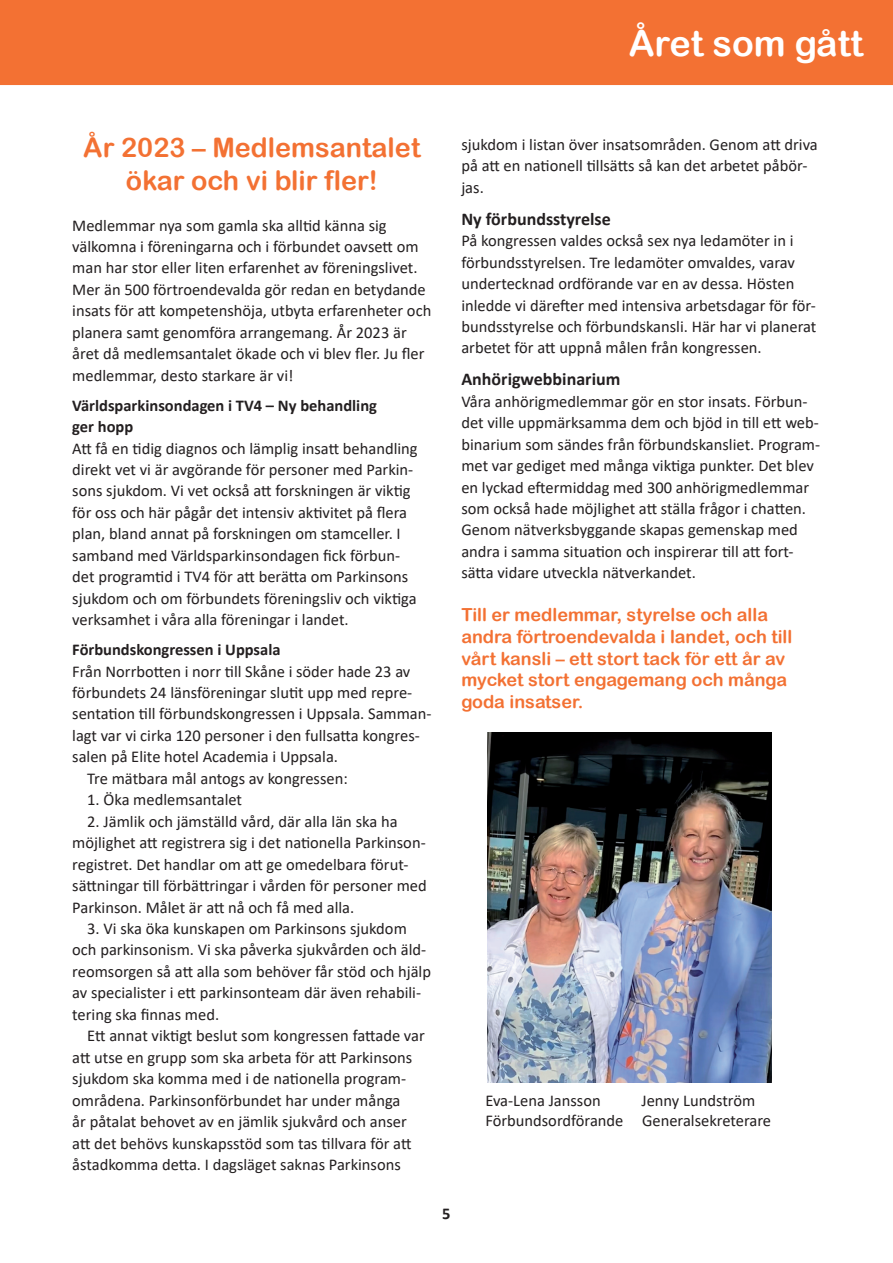
<style>
.page{position:relative;width:893px;height:1263px;background:#fff}
.page>*{position:absolute;margin:0;border:0;box-sizing:border-box;transform-origin:0 0}
.t1{font:36px "Arial Rounded MT Bold";color:#fff}
.t2{font:27px/32.4px "Arial Rounded MT Bold";color:#f37133;text-align:center}
.t3{font:18px/21.6px "Arial Rounded MT Bold";color:#f37133}
.t4{font:700 18px "Calibri";color:#231f20}
.t5{font:16.5px/21.5px "Calibri";color:#231f20}
.t6{font:700 16.5px/21.5px "Calibri";color:#231f20}
</style>
<div class="page">
<div style="left:0;top:0;width:893px;height:85px;background:#f37133"></div>
<img style="left:488px;top:732px;width:283px;height:350px">
<h1 class="t1" style="left:629px;top:22px;width:236px">Året som gått</h1>
<h2 class="t2" style="left:83px;top:131px;width:339px">År 2023 – Medlemsantalet ökar och vi blir fler!</h2>
<p class="t5" style="left:72px;top:214px;width:361px">Medlemmar nya som gamla ska alltid känna sig välkomna i föreningarna och i förbundet oavsett om man har stor eller liten erfarenhet av föreningslivet.<br>Mer än 500 förtroendevalda gör redan en betydande insats för att kompetenshöja, utbyta erfarenheter och planera samt genomföra arrangemang. År 2023 är året då medlemsantalet ökade och vi blev fler. Ju fler medlemmar, desto starkare är vi!</p>
<p class="t6" style="left:72px;top:394px;width:306px">Världsparkinsondagen i TV4 – Ny behandling ger hopp</p>
<p class="t5" style="left:72px;top:437px;width:347px">Att få en tidig diagnos och lämplig insatt behandling direkt vet vi är avgörande för personer med Parkin&shy;sons sjukdom. Vi vet också att forskningen är viktig för oss och här pågår det intensiv aktivitet på flera plan, bland annat på forskningen om stamceller. I samband med Världsparkinsondagen fick förbun&shy;det programtid i TV4 för att berätta om Parkinsons sjukdom och om förbundets föreningsliv och viktiga verksamhet i våra alla föreningar i landet.</p>
<p class="t6" style="left:72px;top:639px;width:210px">Förbundskongressen i Uppsala</p>
<p class="t5" style="left:72px;top:660px;width:340px">Från Norrbotten i norr till Skåne i söder hade 23 av</p>
<p class="t5" style="left:72px;top:681px;width:341px">förbundets 24 länsföreningar slutit upp med repre-</p>
<p class="t5" style="left:72px;top:703px;width:361px">sentation till förbundskongressen i Uppsala. Samman-</p>
<p class="t5" style="left:72px;top:724px;width:349px">lagt var vi cirka 120 personer i den fullsatta kongres-</p>
<p class="t5" style="left:72px;top:746px;width:267px">salen på Elite hotel Academia i Uppsala.</p>
<p class="t5" style="left:87px;top:767px;width:262px">Tre mätbara mål antogs av kongressen:</p>
<p class="t5" style="left:87px;top:789px;width:156px">1. Öka medlemsantalet</p>
<p class="t5" style="left:72px;top:810px;width:356px;text-indent:15px">2. Jämlik och jämställd vård, där alla län ska ha möjlighet att registrera sig i det nationella Parkinson&shy;registret. Det handlar om att ge omedelbara förut&shy;sättningar till förbättringar i vården för personer med Parkinson. Målet är att nå och få med alla.</p>
<p class="t5" style="left:72px;top:917px;width:360px;text-indent:15px">3. Vi ska öka kunskapen om Parkinsons sjukdom och parkinsonism. Vi ska påverka sjukvården och äld&shy;reomsorgen så att alla som behöver får stöd och hjälp av specialister i ett parkinsonteam där även rehabili&shy;tering ska finnas med.</p>
<p class="t5" style="left:72px;top:1025px;width:354px;text-indent:15px">Ett annat viktigt beslut som kongressen fattade var att utse en grupp som ska arbeta för att Parkinsons sjukdom ska komma med i de nationella program&shy;områdena. Parkinsonförbundet har under många<br>år påtalat behovet av en jämlik sjukvård och anser att det behövs kunskapsstöd som tas tillvara för att åstadkomma detta. I dagsläget saknas Parkinsons</p>
<p class="t5" style="left:461px;top:133px;width:358px">sjukdom i listan över insatsområden. Genom att driva på att en nationell tillsätts så kan det arbetet påbör&shy;jas.</p>
<p class="t4" style="left:461px;top:206px;width:151px">Ny förbundsstyrelse</p>
<p class="t5" style="left:461px;top:229px;width:357px">På kongressen valdes också sex nya ledamöter in i förbundsstyrelsen. Tre ledamöter omvaldes, varav undertecknad ordförande var en av dessa. Hösten inledde vi därefter med intensiva arbetsdagar för för&shy;bundsstyrelse och förbundskansli. Här har vi planerat arbetet för att uppnå målen från kongressen.</p>
<p class="t4" style="left:461px;top:367px;width:161px">Anhörigwebbinarium</p>
<p class="t5" style="left:461px;top:390px;width:360px">Våra anhörigmedlemmar gör en stor insats. Förbun&shy;det ville uppmärksamma dem och bjöd in till ett web&shy;binarium som sändes från förbundskansliet. Program&shy;met var gediget med många viktiga punkter. Det blev en lyckad eftermiddag med 300 anhörigmedlemmar som också hade möjlighet att ställa frågor i chatten.<br>Genom nätverksbyggande skapas gemenskap med andra i samma situation och inspirerar till att fort&shy;sätta vidare utveckla nätverkandet.</p>
<p class="t3" style="left:461px;top:604px;width:333px">Till er medlemmar, styrelse och alla andra förtroendevalda i landet, och till vårt kansli – ett stort tack för ett år av mycket stort engagemang och många goda insatser.</p>
<p class="t5" style="left:485px;top:1090px;width:287px;line-height:19.8px;text-indent:156px">Jenny Lundström<br>Förbundsordförande Generalsekreterare</p>
<p class="t5" style="left:485px;top:1089px;width:117px">Eva-Lena Jansson</p>
<p class="t6" style="left:442px;top:1202px;width:10px">5</p>
</div>
